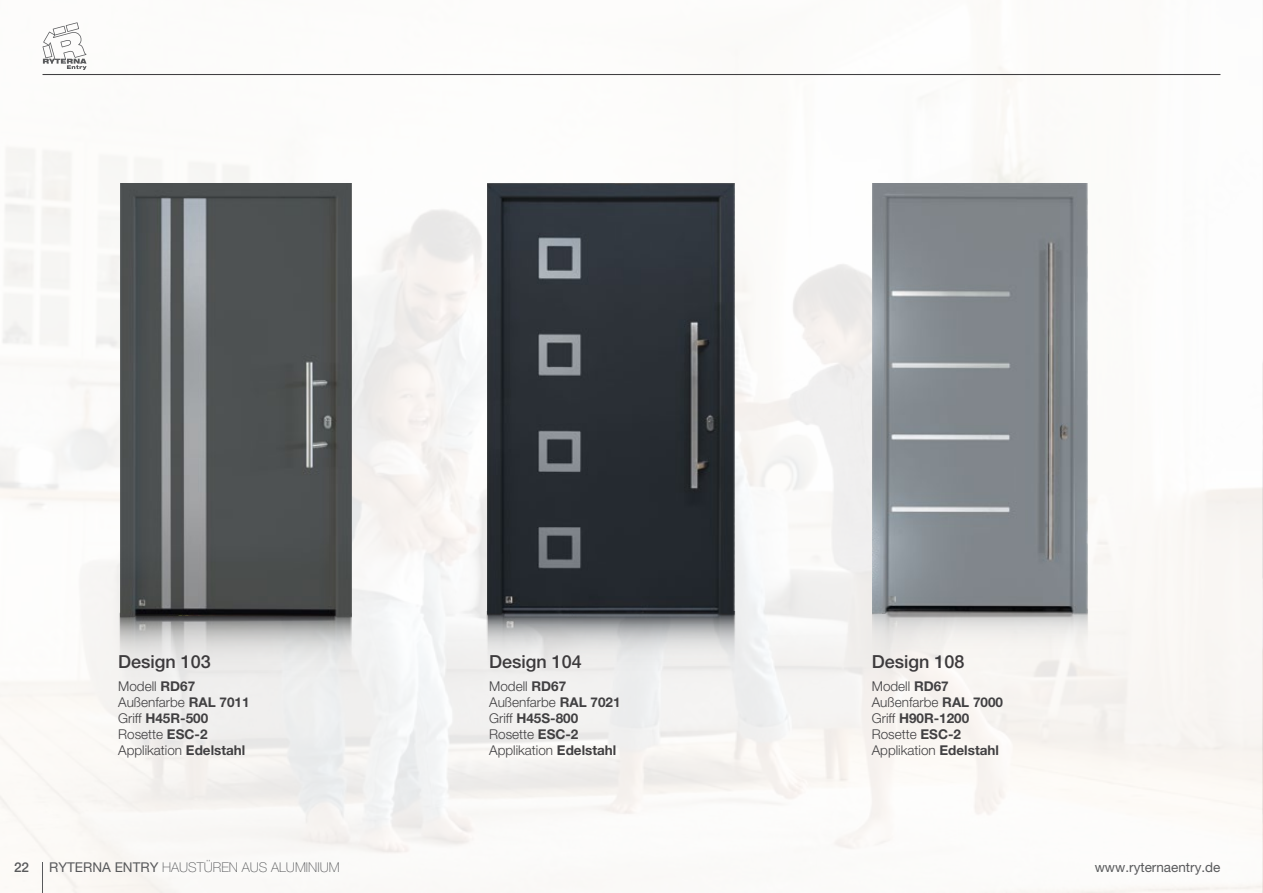
<style>
.page{position:relative;width:1263px;height:893px;background:#fff}
.page>*{position:absolute;margin:0;border:0;box-sizing:border-box;transform-origin:0 0}
.t1{font:500 18px "Helvetica Neue LT Pro";color:#3c3a3c}
.t2{font:300 13.5px/16.2px "Helvetica Neue LT Pro";color:#414042}
.t3{font:100 13.5px "Helvetica Neue LT Pro";color:#58595b}
.t4{font:13.5px "Helvetica Neue LT Pro";color:#58595b}
.t5{font:500 13.5px "Helvetica Neue LT Pro";color:#58595b}
.s1{font-weight:700}
.s2{font-weight:400}
</style>
<div class="page">
<img style="left:0;top:46px;width:1263px;height:847px">
<hr style="left:43px;top:863px;width:1px;height:30px;background:#58595b">
<svg style="left:43px;top:22px;width:44px;height:48px"></svg>
<hr style="left:43px;top:74px;width:1177px;height:1px;background:#414042">
<img style="left:95px;top:612px;width:273px;height:90px">
<img style="left:465px;top:611px;width:273px;height:83px">
<img style="left:844px;top:601px;width:273px;height:79px">
<img style="left:487px;top:183px;width:247px;height:434px">
<img style="left:872px;top:183px;width:215px;height:434px">
<img style="left:120px;top:183px;width:232px;height:434px">
<h1 class="t1" style="left:118px;top:651px;width:94px">Design 103</h1>
<h1 class="t1" style="left:489px;top:651px;width:94px">Design 104</h1>
<h1 class="t1" style="left:872px;top:651px;width:94px">Design 108</h1>
<p class="t2" style="left:118px;top:677px;width:133px">Modell <span class="s1">RD67<br></span>Außenfarbe <span class="s1">RAL 7011<br></span>Griff <span class="s1">H45R-500<br></span>Rosette <span class="s1">ESC-2<br></span>Applikation <span class="s1">Edelstahl</span></p>
<p class="t2" style="left:489px;top:677px;width:133px">Modell <span class="s1">RD67<br></span>Außenfarbe <span class="s1">RAL 7021<br></span>Griff <span class="s1">H45S-800<br></span>Rosette <span class="s1">ESC-2<br></span>Applikation <span class="s1">Edelstahl</span></p>
<p class="t2" style="left:872px;top:677px;width:133px">Modell <span class="s1">RD67<br></span>Außenfarbe <span class="s1">RAL 7000<br></span>Griff <span class="s1">H90R-1200<br></span>Rosette <span class="s1">ESC-2<br></span>Applikation <span class="s1">Edelstahl</span></p>
<p class="t5" style="left:14px;top:859px;width:17px">22</p>
<p class="t3" style="left:49px;top:860px;width:292px"><span class="s2">RYTERNA ENTRY</span> HAUSTÜREN AUS ALUMINIUM</p>
<p class="t4" style="left:1095px;top:859px;width:127px">www.ryternaentry.de</p>
</div>
